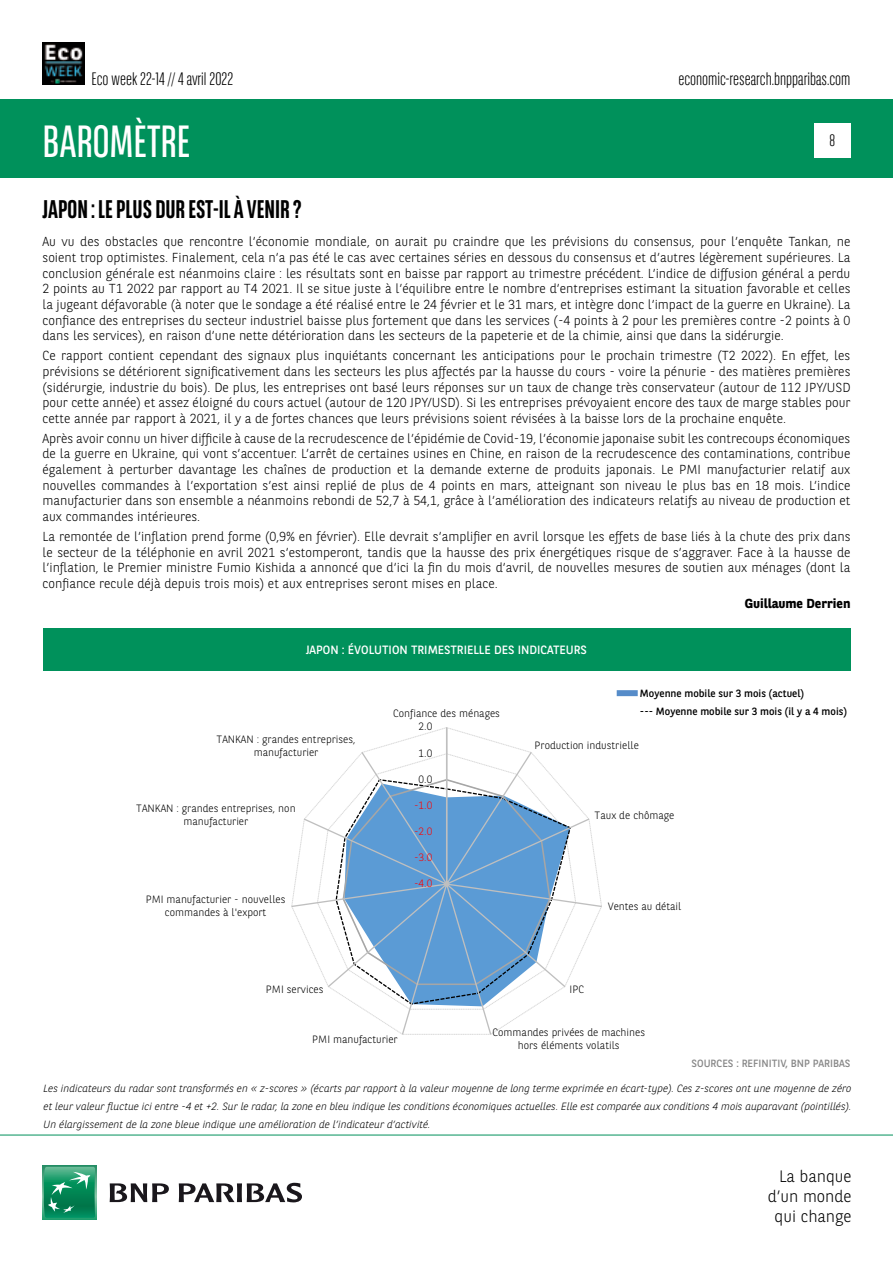
<style>
.page{position:relative;width:893px;height:1263px;background:#fff}
.page>*{position:absolute;margin:0;border:0;box-sizing:border-box;transform-origin:0 0}
.t1{font:45px "BNPP Sans Condensed";color:#fff}
.t2{font:700 25.5px "BNPP Sans Condensed";color:#000}
.t3{font:300 18px "BNPP Sans Condensed";color:#000}
.t4{font:300 16.5px/19.8px "BNPP Sans";color:#000;text-align:right}
.t5{font:300 16.5px "BNPP Sans Condensed";color:#000}
.t6{font:300 13.05px/15.6px "BNPP Sans";color:#000;text-align:justify}
.t7{font:700 13.05px "BNPP Sans";color:#000}
.t8{font:12px "BNPP Sans";color:#fff}
.t9{font:300 10.65px/12.8px "BNPP Sans";color:#000;text-align:center}
.t10{font:300 10.65px "BNPP Sans";color:#f00}
.t11{font:italic 300 10.5px/18px "BNPP Sans";color:#000;text-align:justify}
.t12{font:10.5px/18px "BNPP Sans";color:#000}
.t13{font:10.5px "BNPP Sans";color:#878787}
</style>
<div class="page">
<div style="left:1px;top:99px;width:892px;height:78px;background:#00915b"></div>
<svg style="left:43px;top:1166px;width:53px;height:53px"></svg>
<svg style="left:44px;top:1167px;width:51px;height:51px;background:#26996e"></svg>
<svg style="left:110px;top:1183px;width:59px;height:19px"></svg>
<svg style="left:179px;top:1183px;width:123px;height:19px"></svg>
<hr style="left:0;top:1135px;width:893px;height:1px;background:#00915b">
<div style="left:814px;top:123px;width:36px;height:34px;background:#fff"></div>
<img style="left:43px;top:43px;width:42px;height:42px">
<svg style="left:291px;top:727px;width:311px;height:308px"></svg>
<div style="left:43px;top:628px;width:807px;height:43px;background:#00915b"></div>
<div style="left:617px;top:690px;width:21px;height:6px;background:#568cc9"></div>
<h3 class="t3" style="left:91px;top:67px;width:143px">Eco week 22-14 // 4 avril 2022</h3>
<h3 class="t3" style="left:678px;top:67px;width:174px">economic-research.bnpparibas.com</h3>
<h1 class="t1" style="left:43px;top:113px;width:149px">BAROMÈTRE</h1>
<h2 class="t2" style="left:43px;top:194px;width:260px">JAPON : LE PLUS DUR EST-IL À VENIR ?</h2>
<p class="t6" style="left:43px;top:233px;width:810px">Au vu des obstacles que rencontre l’économie mondiale, on aurait pu craindre que les prévisions du consensus, pour l’enquête Tankan, ne soient trop optimistes. Finalement, cela n’a pas été le cas avec certaines séries en dessous du consensus et d’autres légèrement supérieures. La conclusion générale est néanmoins claire : les résultats sont en baisse par rapport au trimestre précédent. L’indice de diffusion général a perdu 2 points au T1 2022 par rapport au T4 2021. Il se situe juste à l’équilibre entre le nombre d’entreprises estimant la situation favorable et celles la jugeant défavorable (à noter que le sondage a été réalisé entre le 24 février et le 31 mars, et intègre donc l’impact de la guerre en Ukraine). La confiance des entreprises du secteur industriel baisse plus fortement que dans les services (-4 points à 2 pour les premières contre -2 points à 0 dans les services), en raison d’une nette détérioration dans les secteurs de la papeterie et de la chimie, ainsi que dans la sidérurgie.</p>
<p class="t6" style="left:43px;top:347px;width:809px">Ce rapport contient cependant des signaux plus inquiétants concernant les anticipations pour le prochain trimestre (T2 2022). En effet, les prévisions se détériorent significativement dans les secteurs les plus affectés par la hausse du cours - voire la pénurie - des matières premières (sidérurgie, industrie du bois). De plus, les entreprises ont basé leurs réponses sur un taux de change très conservateur (autour de 112 JPY/USD pour cette année) et assez éloigné du cours actuel (autour de 120 JPY/USD). Si les entreprises prévoyaient encore des taux de marge stables pour cette année par rapport à 2021, il y a de fortes chances que leurs prévisions soient révisées à la baisse lors de la prochaine enquête.</p>
<p class="t6" style="left:43px;top:430px;width:809px">Après avoir connu un hiver difficile à cause de la recrudescence de l’épidémie de Covid-19, l’économie japonaise subit les contrecoups économiques de la guerre en Ukraine, qui vont s’accentuer. L’arrêt de certaines usines en Chine, en raison de la recrudescence des contaminations, contribue également à perturber davantage les chaînes de production et la demande externe de produits japonais. Le PMI manufacturier relatif aux nouvelles commandes à l’exportation s’est ainsi replié de plus de 4 points en mars, atteignant son niveau le plus bas en 18 mois. L’indice manufacturier dans son ensemble a néanmoins rebondi de 52,7 à 54,1, grâce à l’amélioration des indicateurs relatifs au niveau de production et aux commandes intérieures.</p>
<p class="t6" style="left:43px;top:528px;width:809px">La remontée de l’inflation prend forme (0,9% en février). Elle devrait s’amplifier en avril lorsque les effets de base liés à la chute des prix dans le secteur de la téléphonie en avril 2021 s’estomperont, tandis que la hausse des prix énergétiques risque de s’aggraver. Face à la hausse de l’inflation, le Premier ministre Fumio Kishida a annoncé que d’ici la fin du mois d’avril, de nouvelles mesures de soutien aux ménages (dont la confiance recule déjà depuis trois mois) et aux entreprises seront mises en place.</p>
<p class="t7" style="left:745px;top:594px;width:107px">Guillaume Derrien</p>
<p class="t5" style="left:829px;top:130px;width:7px">8</p>
<p class="t8" style="left:306px;top:642px;width:282px">JAPON : ÉVOLUTION TRIMESTRIELLE DES INDICATEURS</p>
<p class="t9" style="left:393px;top:706px;width:108px">Confiance des ménages</p>
<p class="t9" style="left:419px;top:720px;width:15px">2.0</p>
<p class="t12" style="left:640px;top:684px;width:209px">Moyenne mobile sur 3 mois (actuel)<br>--- Moyenne mobile sur 3 mois (il y a 4 mois)</p>
<p class="t9" style="left:217px;top:732px;width:140px">TANKAN : grandes entreprises, manufacturier</p>
<p class="t9" style="left:136px;top:802px;width:161px">TANKAN : grandes entreprises, non manufacturier</p>
<p class="t9" style="left:146px;top:892px;width:141px">PMI manufacturier - nouvelles commandes à l'export</p>
<p class="t9" style="left:419px;top:746px;width:15px">1.0</p>
<p class="t9" style="left:419px;top:772px;width:15px">0.0</p>
<p class="t10" style="left:414px;top:798px;width:20px">-1.0</p>
<p class="t10" style="left:414px;top:824px;width:20px">-2.0</p>
<p class="t10" style="left:414px;top:850px;width:20px">-3.0</p>
<p class="t10" style="left:414px;top:876px;width:20px">-4.0</p>
<p class="t9" style="left:266px;top:982px;width:59px">PMI services</p>
<p class="t9" style="left:312px;top:1032px;width:87px">PMI manufacturier</p>
<p class="t9" style="left:535px;top:739px;width:106px">Production industrielle</p>
<p class="t9" style="left:595px;top:808px;width:81px">Taux de chômage</p>
<p class="t9" style="left:608px;top:899px;width:75px">Ventes au détail</p>
<p class="t9" style="left:570px;top:982px;width:16px">IPC</p>
<p class="t9" style="left:492px;top:1025px;width:154px">Commandes privées de machines hors éléments volatils</p>
<p class="t13" style="left:691px;top:1056px;width:160px">SOURCES : REFINITIV, BNP PARIBAS</p>
<p class="t11" style="left:44px;top:1078px;width:809px">Les indicateurs du radar sont transformés en « z-scores » (écarts par rapport à la valeur moyenne de long terme exprimée en écart-type). Ces z-scores ont une moyenne de zéro et leur valeur fluctue ici entre -4 et +2. Sur le radar, la zone en bleu indique les conditions économiques actuelles. Elle est comparée aux conditions 4 mois auparavant (pointillés).<br>Un élargissement de la zone bleue indique une amélioration de l’indicateur d’activité.</p>
<p class="t4" style="left:768px;top:1165px;width:85px">La banque d’un monde qui change</p>
</div>
